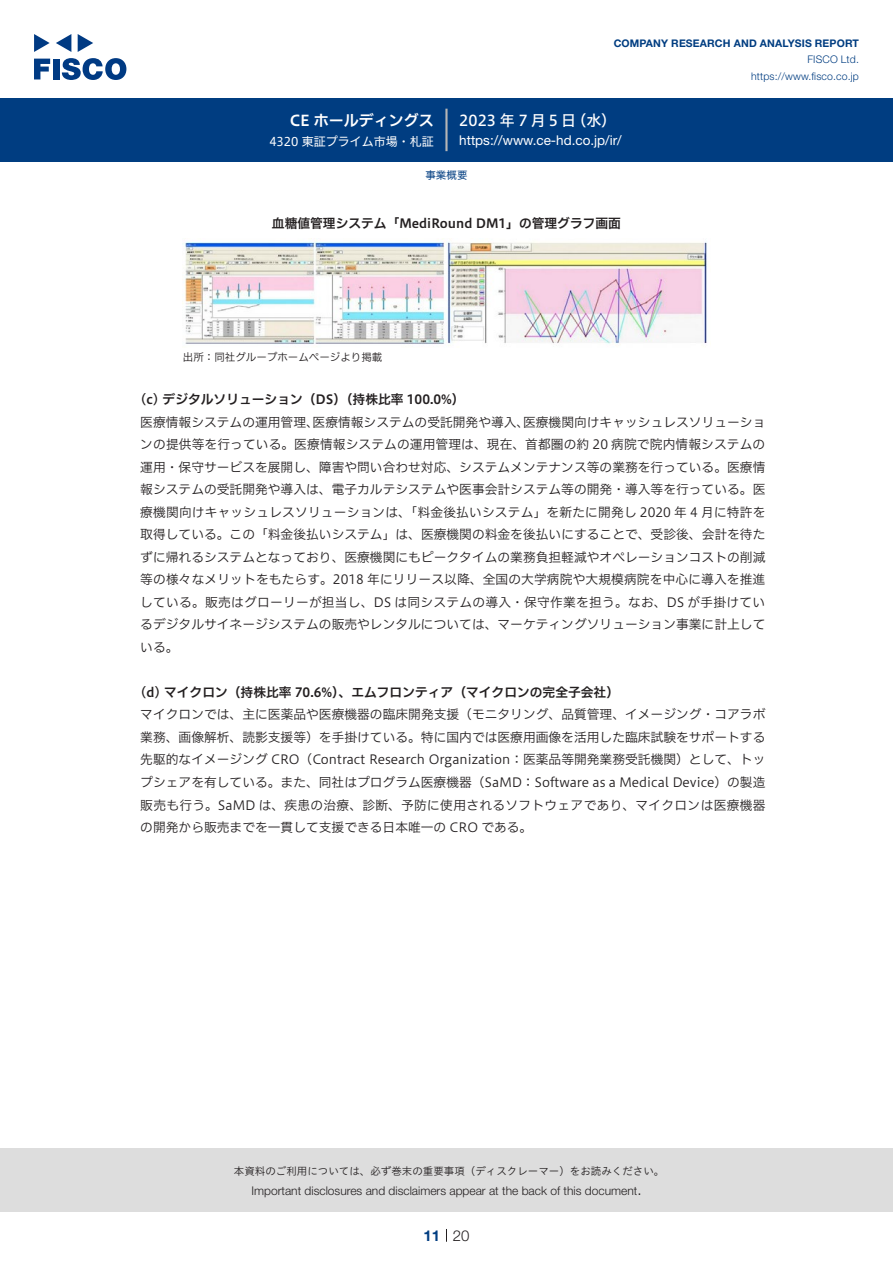
<style>
.page{position:relative;width:893px;height:1263px;background:#fff}
.page>*{position:absolute;margin:0;border:0;box-sizing:border-box;transform-origin:0 0}
.t1{font:15px "Hiragino UD Sans F Std N W5";letter-spacing:.205em;color:#fff}
.t2{font:15px "Hiragino UD Sans F Std N W6";color:#fff}
.t3{font:300 15px "Helvetica Neue LT Std";color:#231f20}
.t4{font:700 15px "Helvetica Neue LT Std";color:#003d81}
.t5{font:13.5px "Helvetica Neue LT Std";color:#fff}
.t6{font:12.75px/22.5px "Hiragino UD Sans F Std N W3";color:#231f20}
.t7{font:12.75px "Hiragino UD Sans F Std N W6";color:#231f20}
.t8{font:300 12px "Helvetica Neue LT Std";color:#231f20}
.t9{font:12px "Hiragino UD Sans F Std N W4";color:#fff}
.t10{font:10.5px "Hiragino UD Sans Std W3";color:#231f20}
.t11{font:700 10.5px "Helvetica Neue LT Std";letter-spacing:.015em;color:#003d81}
.t12{font:300 10.5px/16.5px "Helvetica Neue LT Std";letter-spacing:.015em;color:#003d81;text-align:right}
.t13{font:10.5px "Hiragino UD Sans F Std N W3";color:#231f20}
.t14{font:10.5px "Hiragino UD Sans F Std N W4";color:#003d81}
</style>
<div class="page">
<div style="left:0;top:1148px;width:893px;height:64px;background:#ddd"></div>
<svg style="left:34px;top:59px;width:16px;height:20px"></svg>
<div style="left:53px;top:59px;width:6px;height:20px;background:#003a83"></div>
<svg style="left:62px;top:58px;width:64px;height:22px"></svg>
<svg style="left:34px;top:34px;width:16px;height:18px"></svg>
<svg style="left:78px;top:34px;width:15px;height:18px"></svg>
<svg style="left:56px;top:34px;width:15px;height:18px"></svg>
<div style="left:0;top:98px;width:893px;height:64px;background:#003d81"></div>
<hr style="left:445px;top:109px;width:3px;height:42px;background:#b5b5b6">
<svg style="left:446px;top:1229px;width:1px;height:13px"></svg>
<img style="left:185px;top:238px;width:522px;height:106px">
<p class="t2" style="left:290px;top:109px;width:146px">CE ホールディングス</p>
<p class="t9" style="left:269px;top:132px;width:166px">4320 東証プライム市場・札証</p>
<p class="t11" style="left:614px;top:37px;width:247px">COMPANY RESEARCH AND ANALYSIS REPORT</p>
<p class="t12" style="left:751px;top:51px;width:109px">FISCO Ltd. https://www.fisco.co j p.</p>
<p class="t1" style="left:459px;top:109px;width:119px">2023年7月5日</p>
<p class="t1" style="left:571px;top:109px;width:46px">（水(</p>
<p class="t5" style="left:459px;top:132px;width:164px">https: / / w w w . c e - h d . c o j p. /i r/</p>
<p class="t14" style="left:425px;top:167px;width:43px">事業概要</p>
<p class="t7" style="left:272px;top:214px;width:351px">血糖値管理システム「MediRound DM1」の管理グラフ画面</p>
<p class="t13" style="left:183px;top:349px;width:201px">出所：同社グループホームページより掲載</p>
<p class="t7" style="left:140px;top:390px;width:326px">c( ) デジタルソリューション（DS）（持株比率 100.0%(</p>
<p class="t6" style="left:313px;top:410px;width:218px">医療情報システムの受託開発や導入、</p>
<p class="t6" style="left:140px;top:410px;width:627px">医療情報システムの運用管理、<br>ンの提供等を行っている。医療情報システムの運用管理は、現在、首都圏の約 20 病院で院内情報システムの運用・保守サービスを展開し、障害や問い合わせ対応、システムメンテナンス等の業務を行っている。医療情報システムの受託開発や導入は、電子カルテシステムや医事会計システム等の開発・導入等を行っている。医療機関向けキャッシュレスソリューションは、「料金後払いシステム」を新たに開発し 2020 年 4 月に特許を取得している。この「料金後払いシステム」は、医療機関の料金を後払いにすることで、受診後、会計を待たずに帰れるシステムとなっており、医療機関にもピークタイムの業務負担軽減やオペレーションコストの削減等の様々なメリットをもたらす。2018 年にリリース以降、全国の大学病院や大規模病院を中心に導入を推進している。販売はグローリーが担当し、DS は同システムの導入・保守作業を担う。なお、DS が手掛けているデジタルサイネージシステムの販売やレンタルについては、マーケティングソリューション事業に計上している。</p>
<p class="t7" style="left:140px;top:682px;width:480px">d( ) マイクロン（持株比率 70.6%）、エムフロンティア（マイクロンの完全子会社(</p>
<p class="t6" style="left:140px;top:703px;width:627px;text-align:justify">マイクロンでは、主に医薬品や医療機器の臨床開発支援（モニタリング、品質管理、イメージング・コアラボ業務、画像解析、読影支援等）を手掛けている。特に国内では医療用画像を活用した臨床試験をサポートする先駆的なイメージング CRO（Contract Research Organization：医薬品等開発業務受託機関）として、トップシェアを有している。また、同社はプログラム医療機器（SaMD：Software as a Medical Device）の製造販売も行う。SaMD は、疾患の治療、診断、予防に使用されるソフトウェアであり、マイクロンは医療機器の開発から販売までを一貫して支援できる日本唯一の CRO である。</p>
<p class="t6" style="left:523px;top:410px;width:244px">医療機関向けキャッシュレスソリューショ</p>
<p class="t10" style="left:234px;top:1163px;width:432px">本資料のご利用については、必ず巻末の重要事項（ディスクレーマー）をお読みください。</p>
<p class="t3" style="left:637px;top:1180px;width:6px">.</p>
<p class="t8" style="left:251px;top:1183px;width:387px">Important disclosures and disclaimers appear at the back of this document</p>
<p class="t4" style="left:423px;top:1226px;width:18px">11</p>
<p class="t3" style="left:453px;top:1226px;width:18px">20</p>
</div>
